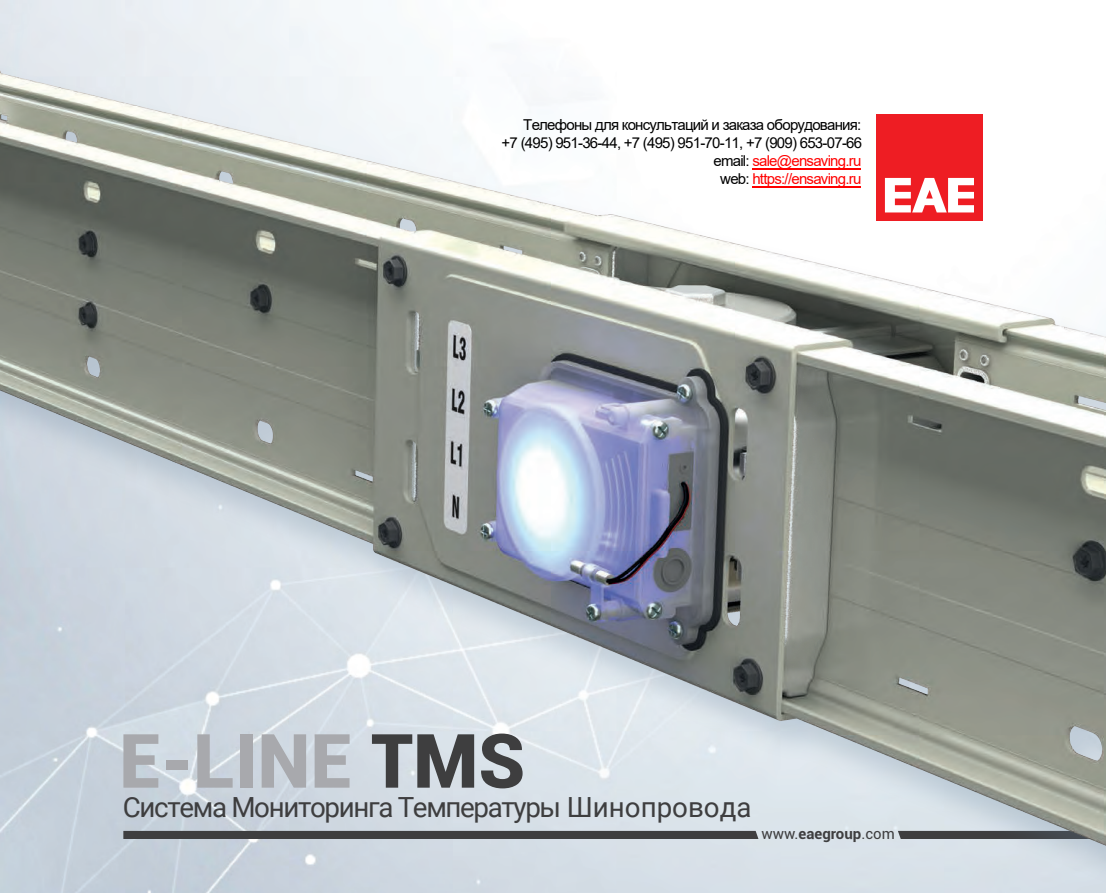
<style>
.page{position:relative;width:1106px;height:893px;background:#fff}
.page>*{position:absolute;margin:0;border:0;box-sizing:border-box;transform-origin:0 0}
.t1{font:900 75px "Roboto";color:#a8a9ad}
.t2{font:27.75px "Roboto";letter-spacing:-.05em;color:#3e3e3f}
.t3{font:15px/18px "Arial";letter-spacing:-.05em;color:#000;text-align:right}
.t4{font:15px "Roboto";color:#3e3e3f}
.s1{color:#f00}
.s2{color:#3e3e3f}
.s3{font-weight:700}
</style>
<div class="page">
<div style="left:0;top:0;width:1106px;height:891px;background:#5d7a95;opacity:.26"></div>
<div style="left:876px;top:115px;width:106px;height:106px;background:#ee1d23"></div>
<svg style="left:885px;top:178px;width:89px;height:34px"></svg>
<hr style="left:752px;top:186px;width:109px;height:2px;background:#f00">
<hr style="left:752px;top:168px;width:109px;height:2px;background:#f00">
<p class="t3" style="left:501px;top:116px;width:362px">Телефоны для консультаций и заказа оборудования:<br>+7 (495) 951-36-44, +7 (495) 951-70-11, +7 (909) 653-07-66 email: <span class="s1">sale@ensaving.ru<br></span>web: <span class="s1">https://ensaving.ru</span></p>
<h1 class="t1" style="left:119px;top:708px;width:407px">E-LINE <span class="s2">TMS</span></h1>
<h2 class="t2" style="left:123px;top:788px;width:630px">Система Мониторинга Температуры Шинопровода</h2>
<p class="t4" style="left:761px;top:823px;width:135px">www.<span class="s3">eaegroup</span>.com</p>
</div>
